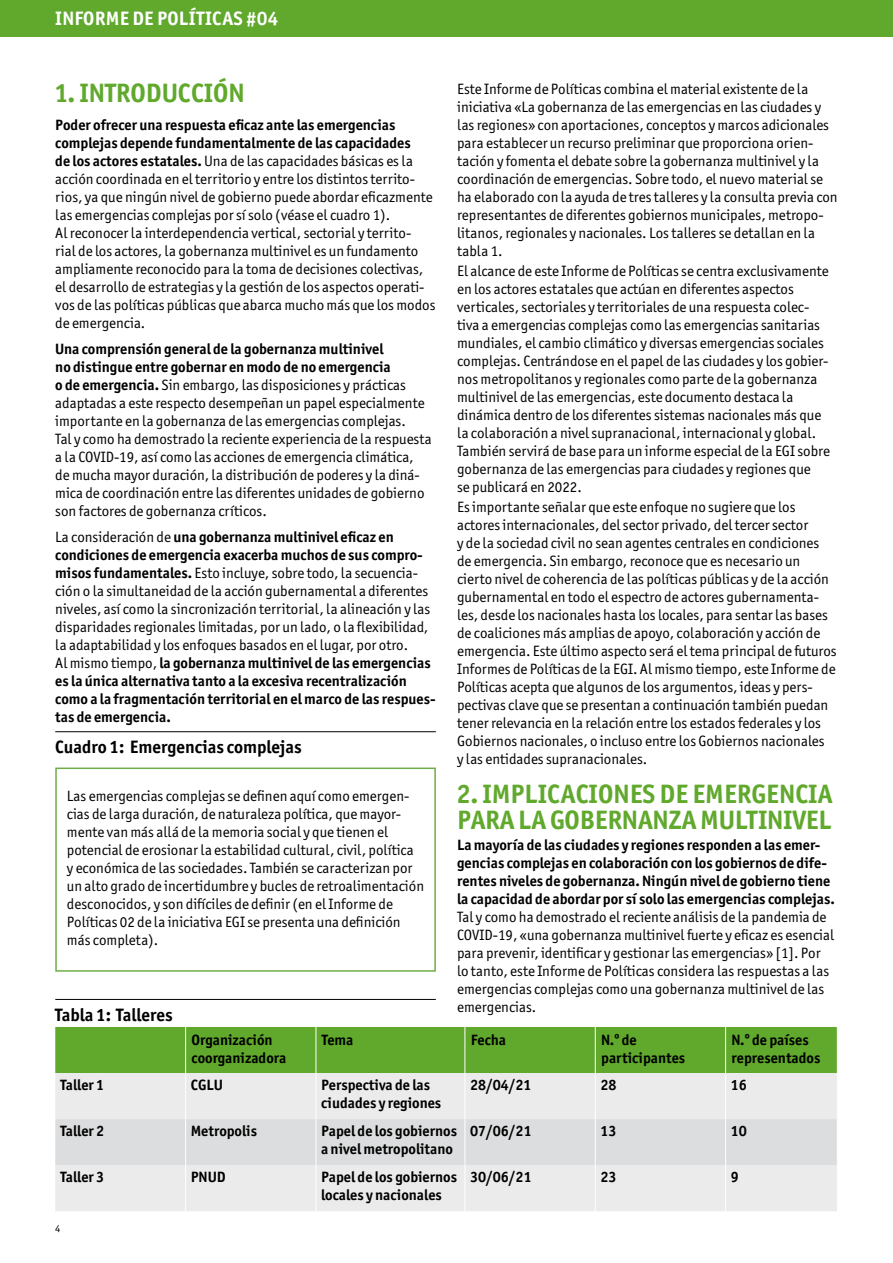
<style>
.page{position:relative;width:893px;height:1263px;background:#fff}
.page>*{position:absolute;margin:0;border:0;box-sizing:border-box;transform-origin:0 0}
.t1{font:700 26.7px/25.5px "Officina Sans ITC Pro";color:#60a92c}
.t2{font:700 19.5px "Officina Sans ITC Pro";letter-spacing:.01em;color:#fff}
.t3{font:700 18px "Officina Sans ITC Pro";color:#000}
.t4{font:15px/18px "Officina Sans ITC Pro";color:#000}
.t5{font:700 15px/18px "Officina Sans ITC Pro";color:#000}
.t6{font:10.5px "Officina Sans ITC Pro";color:#000}
.s1{font-weight:700}
</style>
<div class="page">
<div style="left:0;top:0;width:893px;height:36px;background:#60a92c"></div>
<div style="left:55px;top:767px;width:381px;height:205px;border:2px solid #70ad47"></div>
<hr style="left:55px;top:731px;width:381px;height:1px;background:#000">
<div style="left:55px;top:1027px;width:782px;height:46px;background:#60a92c"></div>
<div style="left:55px;top:1073px;width:782px;height:138px;background:#ebebec"></div>
<div style="left:55px;top:1119px;width:782px;height:46px;background:#dcddde"></div>
<hr style="left:185px;top:1073px;width:1px;height:46px;background:#fff">
<hr style="left:316px;top:1073px;width:1px;height:46px;background:#fff">
<hr style="left:465px;top:1073px;width:1px;height:46px;background:#fff">
<hr style="left:595px;top:1073px;width:1px;height:46px;background:#fff">
<hr style="left:725px;top:1073px;width:1px;height:46px;background:#fff">
<hr style="left:185px;top:1165px;width:1px;height:46px;background:#fff">
<hr style="left:316px;top:1165px;width:1px;height:46px;background:#fff">
<hr style="left:465px;top:1165px;width:1px;height:46px;background:#fff">
<hr style="left:595px;top:1165px;width:1px;height:46px;background:#fff">
<hr style="left:725px;top:1165px;width:1px;height:46px;background:#fff">
<hr style="left:185px;top:1119px;width:1px;height:46px;background:#fff">
<hr style="left:316px;top:1119px;width:1px;height:46px;background:#fff">
<hr style="left:465px;top:1119px;width:1px;height:46px;background:#fff">
<hr style="left:595px;top:1119px;width:1px;height:46px;background:#fff">
<hr style="left:725px;top:1119px;width:1px;height:46px;background:#fff">
<hr style="left:185px;top:1027px;width:1px;height:46px;background:#fff">
<hr style="left:316px;top:1027px;width:1px;height:46px;background:#fff">
<hr style="left:465px;top:1027px;width:1px;height:46px;background:#fff">
<hr style="left:595px;top:1027px;width:1px;height:46px;background:#fff">
<hr style="left:725px;top:1027px;width:1px;height:46px;background:#fff">
<hr style="left:55px;top:999px;width:381px;height:1px;background:#000">
<h2 class="t2" style="left:55px;top:6px;width:224px">INFORME DE POLÍTICAS #04</h2>
<h1 class="t1" style="left:55px;top:80px;width:191px">1. INTRODUCCIÓN</h1>
<p class="t4" style="left:55px;top:115px;width:382px"><span class="s1">Poder ofrecer una respuesta eficaz ante las emergencias complejas depende fundamentalmente de las capacidades<br>de los actores estatales.</span> Una de las capacidades básicas es la acción coordinada en el territorio y entre los distintos territo&shy;rios, ya que ningún nivel de gobierno puede abordar eficazmente las emergencias complejas por sí solo (véase el cuadro 1).<br>Al reconocer la interdependencia vertical, sectorial y territo&shy;rial de los actores, la gobernanza multinivel es un fundamento ampliamente reconocido para la toma de decisiones colectivas, el desarrollo de estrategias y la gestión de los aspectos operati&shy;vos de las políticas públicas que abarca mucho más que los modos de emergencia.</p>
<p class="t4" style="left:55px;top:340px;width:378px"><span class="s1">Una comprensión general de la gobernanza multinivel<br>no distingue entre gobernar en modo de no emergencia<br>o de emergencia.</span> Sin embargo, las disposiciones y prácticas adaptadas a este respecto desempeñan un papel especialmente importante en la gobernanza de las emergencias complejas.<br>Tal y como ha demostrado la reciente experiencia de la respuesta a la COVID-19, así como las acciones de emergencia climática, de mucha mayor duración, la distribución de poderes y la diná&shy;mica de coordinación entre las diferentes unidades de gobierno son factores de gobernanza críticos.</p>
<p class="t4" style="left:55px;top:528px;width:382px">La consideración de <span class="s1">una gobernanza multinivel eficaz en condiciones de emergencia exacerba muchos de sus compro&shy;misos fundamentales.</span> Esto incluye, sobre todo, la secuencia&shy;ción o la simultaneidad de la acción gubernamental a diferentes niveles, así como la sincronización territorial, la alineación y las disparidades regionales limitadas, por un lado, o la flexibilidad, la adaptabilidad y los enfoques basados en el lugar, por otro.<br>Al mismo tiempo, <span class="s1">la gobernanza multinivel de las emergencias es la única alternativa tanto a la excesiva recentralización como a la fragmentación territorial en el marco de las respues&shy;tas de emergencia.</span></p>
<p class="t3" style="left:55px;top:736px;width:248px">Cuadro 1: Emergencias complejas</p>
<p class="t4" style="left:67px;top:787px;width:359px">Las emergencias complejas se definen aquí como emergen&shy;cias de larga duración, de naturaleza política, que mayor&shy;mente van más allá de la memoria social y que tienen el potencial de erosionar la estabilidad cultural, civil, política<br>y económica de las sociedades. También se caracterizan por un alto grado de incertidumbre y bucles de retroalimentación desconocidos, y son difíciles de definir (en el Informe de Políticas 02 de la iniciativa EGI se presenta una definición más completa).</p>
<p class="t3" style="left:55px;top:1003px;width:119px">Tabla 1: Talleres</p>
<p class="t4" style="left:457px;top:80px;width:382px">Este Informe de Políticas combina el material existente de la iniciativa «La gobernanza de las emergencias en las ciudades y las regiones» con aportaciones, conceptos y marcos adicionales para establecer un recurso preliminar que proporciona orien&shy;tación y fomenta el debate sobre la gobernanza multinivel y la coordinación de emergencias. Sobre todo, el nuevo material se ha elaborado con la ayuda de tres talleres y la consulta previa con representantes de diferentes gobiernos municipales, metropo&shy;litanos, regionales y nacionales. Los talleres se detallan en la tabla 1.</p>
<p class="t4" style="left:457px;top:262px;width:374px">El alcance de este Informe de Políticas se centra exclusivamente en los actores estatales que actúan en diferentes aspectos verticales, sectoriales y territoriales de una respuesta colec&shy;tiva a emergencias complejas como las emergencias sanitarias mundiales, el cambio climático y diversas emergencias sociales complejas. Centrándose en el papel de las ciudades y los gobier&shy;nos metropolitanos y regionales como parte de la gobernanza multinivel de las emergencias, este documento destaca la dinámica dentro de los diferentes sistemas nacionales más que la colaboración a nivel supranacional, internacional y global.<br>También servirá de base para un informe especial de la EGI sobre gobernanza de las emergencias para ciudades y regiones que<br>se publicará en 2022.</p>
<p class="t4" style="left:457px;top:498px;width:381px">Es importante señalar que este enfoque no sugiere que los actores internacionales, del sector privado, del tercer sector<br>y de la sociedad civil no sean agentes centrales en condiciones de emergencia. Sin embargo, reconoce que es necesario un cierto nivel de coherencia de las políticas públicas y de la acción gubernamental en todo el espectro de actores gubernamenta&shy;les, desde los nacionales hasta los locales, para sentar las bases de coaliciones más amplias de apoyo, colaboración y acción de emergencia. Este último aspecto será el tema principal de futuros Informes de Políticas de la EGI. Al mismo tiempo, este Informe de Políticas acepta que algunos de los argumentos, ideas y pers&shy;pectivas clave que se presentan a continuación también puedan tener relevancia en la relación entre los estados federales y los Gobiernos nacionales, o incluso entre los Gobiernos nacionales<br>y las entidades supranacionales.</p>
<h1 class="t1" style="left:457px;top:781px;width:377px">2. IMPLICACIONES DE EMERGENCIA<br>PARA LA GOBERNANZA MULTINIVEL</h1>
<p class="t5" style="left:457px;top:836px;width:379px">La mayoría de las ciudades y regiones responden a las emer&shy;gencias complejas en colaboración con los gobiernos de dife&shy;rentes niveles de gobernanza. Ningún nivel de gobierno tiene la capacidad de abordar por sí solo las emergencias complejas.</p>
<p class="t4" style="left:457px;top:908px;width:379px">Tal y como ha demostrado el reciente análisis de la pandemia de COVID-19, «una gobernanza multinivel fuerte y eficaz es esencial para prevenir, identificar y gestionar las emergencias» [1]. Por lo tanto, este Informe de Políticas considera las respuestas a las emergencias complejas como una gobernanza multinivel de las emergencias.</p>
<p class="t5" style="left:192px;top:1030px;width:96px">Organización coorganizadora</p>
<p class="t5" style="left:322px;top:1030px;width:33px">Tema</p>
<p class="t5" style="left:471px;top:1030px;width:37px">Fecha</p>
<p class="t5" style="left:601px;top:1030px;width:86px">N.º de participantes</p>
<p class="t5" style="left:732px;top:1030px;width:90px">N.º de países representados</p>
<p class="t5" style="left:60px;top:1076px;width:45px">Taller 1</p>
<p class="t5" style="left:191px;top:1076px;width:34px">CGLU</p>
<p class="t5" style="left:321px;top:1076px;width:122px">Perspectiva de las ciudades y regiones</p>
<p class="t5" style="left:470px;top:1076px;width:63px">28/04/21</p>
<p class="t5" style="left:600px;top:1076px;width:18px">28</p>
<p class="t5" style="left:731px;top:1076px;width:18px">16</p>
<p class="t5" style="left:60px;top:1122px;width:45px">Taller 2</p>
<p class="t5" style="left:191px;top:1122px;width:68px">Metropolis</p>
<p class="t5" style="left:321px;top:1122px;width:138px">Papel de los gobiernos a nivel metropolitano</p>
<p class="t5" style="left:470px;top:1122px;width:63px">07/06/21</p>
<p class="t5" style="left:600px;top:1122px;width:18px">13</p>
<p class="t5" style="left:731px;top:1122px;width:18px">10</p>
<p class="t5" style="left:60px;top:1168px;width:45px">Taller 3</p>
<p class="t5" style="left:191px;top:1168px;width:37px">PNUD</p>
<p class="t5" style="left:321px;top:1168px;width:138px">Papel de los gobiernos locales y nacionales</p>
<p class="t5" style="left:470px;top:1168px;width:63px">30/06/21</p>
<p class="t5" style="left:600px;top:1168px;width:18px">23</p>
<p class="t5" style="left:731px;top:1168px;width:10px">9</p>
<p class="t6" style="left:55px;top:1222px;width:7px">4</p>
</div>
